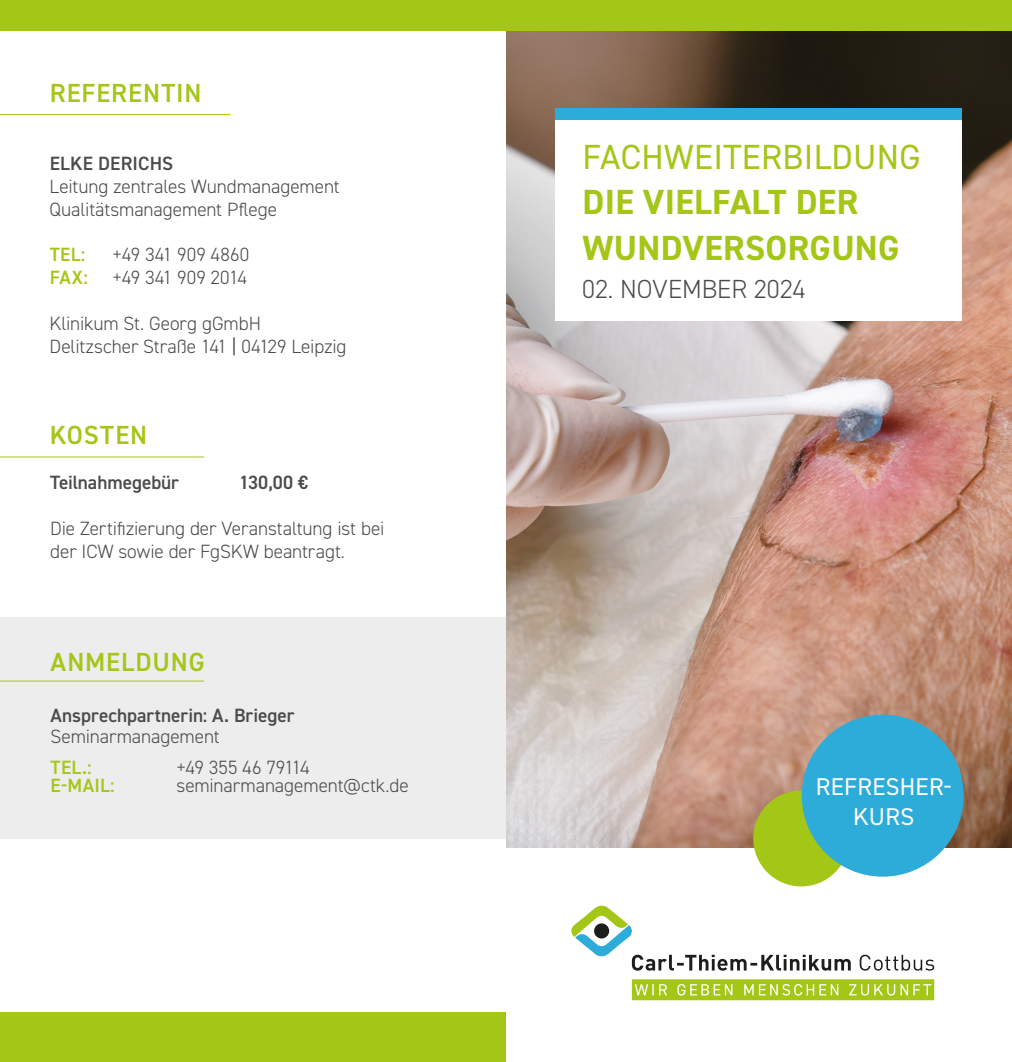
<style>
.page{position:relative;width:1012px;height:1062px;background:#fff}
.page>*{position:absolute;margin:0;border:0;box-sizing:border-box;transform-origin:0 0}
.t1{font:700 35px/45.5px "DIN2014";letter-spacing:.01em;color:#a3c617}
.t2{font:35px "DIN2014";letter-spacing:.01em;color:#a3c617}
.t3{font:600 26.25px "DIN2014";letter-spacing:.035em;color:#a3c617}
.t4{font:300 26.25px "DIN2014";color:#4b4b4a}
.t5{font:24.32px/29.2px "DIN2014";letter-spacing:.01em;color:#fff;text-align:center}
.t6{font:300 19.25px/22.8px "DIN2014";letter-spacing:-.005em;color:#4b4b4a}
.t7{font:600 19.25px "DIN2014";color:#4b4b4a}
.t8{font:600 19.25px "DIN2014";letter-spacing:.015em;color:#a3c617}
.s1{font-weight:400}
</style>
<div class="page">
<div style="left:0;top:617px;width:506px;height:221px;background:#ededed"></div>
<img style="left:506px;top:30px;width:506px;height:817px">
<div style="left:0;top:0;width:1012px;height:30px;background:#a3c617"></div>
<svg style="left:571px;top:905px;width:363px;height:65px"></svg>
<svg style="left:632px;top:979px;width:302px;height:21px;background:#b0ce39"></svg>
<div style="left:556px;top:108px;width:406px;height:213px;background:#fff"></div>
<div style="left:556px;top:108px;width:406px;height:11px;background:#2dacda"></div>
<hr style="left:0;top:114px;width:231px;height:1px;background:#a3c617">
<div style="left:753px;top:790px;width:96px;height:96px;background:#a3c617;border-radius:50%"></div>
<div style="left:802px;top:714px;width:162px;height:162px;background:#2dacda;border-radius:50%"></div>
<div style="left:0;top:1012px;width:506px;height:50px;background:#a3c617"></div>
<hr style="left:0;top:456px;width:204px;height:1px;background:#a3c617">
<hr style="left:0;top:680px;width:204px;height:1px;background:#a3c617">
<h2 class="t3" style="left:50px;top:76px;width:153px">REFERENTIN</h2>
<p class="t7" style="left:50px;top:151px;width:125px">ELKE DERICHS</p>
<p class="t6" style="left:50px;top:175px;width:292px">Leitung zentrales Wundmanagement<br>Qualitätsmanagement Pflege</p>
<p class="t8" style="left:50px;top:242px;width:37px">TEL:</p>
<p class="t6" style="left:113px;top:243px;width:138px">+49 341 909 4860</p>
<p class="t8" style="left:50px;top:265px;width:40px">FAX:</p>
<p class="t6" style="left:113px;top:266px;width:136px">+49 341 909 2014</p>
<p class="t6" style="left:50px;top:312px;width:298px">Klinikum St. Georg gGmbH<br>Delitzscher Straße 141 <span class="s1">|</span> 04129 Leipzig</p>
<h2 class="t3" style="left:50px;top:417px;width:99px">KOSTEN</h2>
<p class="t7" style="left:50px;top:469px;width:130px">Teilnahmegebür</p>
<p class="t7" style="left:239px;top:469px;width:71px">130,00 €</p>
<p class="t6" style="left:50px;top:517px;width:336px">Die Zertifizierung der Veranstaltung ist bei der ICW sowie der FgSKW beantragt.</p>
<h2 class="t3" style="left:51px;top:644px;width:156px">ANMELDUNG</h2>
<p class="t7" style="left:50px;top:702px;width:246px">Ansprechpartnerin: A. Brieger</p>
<p class="t6" style="left:50px;top:725px;width:171px">Seminarmanagement</p>
<p class="t8" style="left:51px;top:755px;width:42px">TEL.:</p>
<p class="t6" style="left:176px;top:756px;width:135px">+49 355 46 79114</p>
<p class="t8" style="left:51px;top:772px;width:66px">E-MAIL:</p>
<p class="t6" style="left:176px;top:774px;width:234px">seminarmanagement@ctk.de</p>
<h1 class="t2" style="left:582px;top:135px;width:340px">FACHWEITERBILDUNG</h1>
<h1 class="t1" style="left:582px;top:179px;width:319px">DIE VIELFALT DER<br>WUNDVERSORGUNG</h1>
<h2 class="t4" style="left:582px;top:273px;width:224px">02. NOVEMBER 2024</h2>
<p class="t5" style="left:816px;top:772px;width:137px">REFRESHER-<br>KURS</p>
</div>
